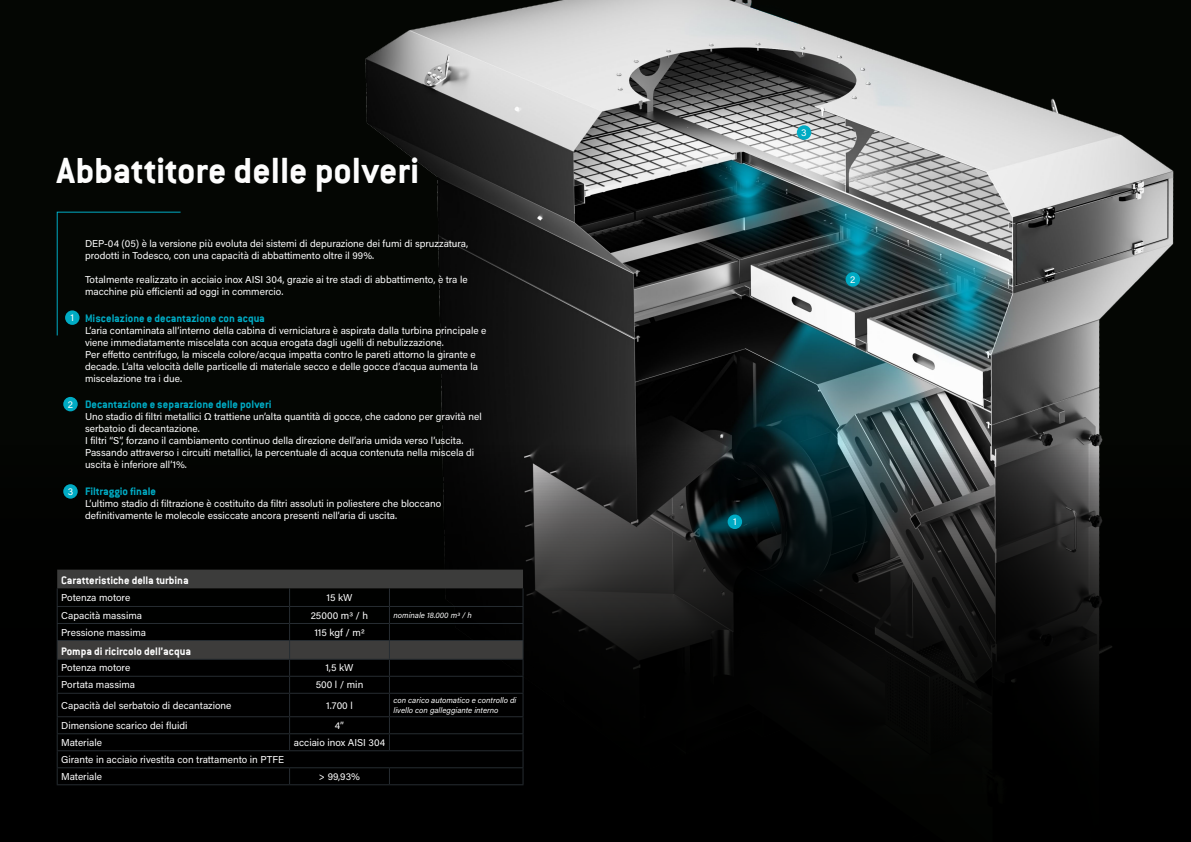
<style>
.page{position:relative;width:1191px;height:842px;background:#040603}
.page>*{position:absolute;margin:0;border:0;box-sizing:border-box;transform-origin:0 0}
.t1{font:40px "papermonsters 3";color:#fdfdfd}
.t2{font:12px "papermonsters 3";color:#00abc4}
.t3{font:12px "papermonsters 3";color:#fdfdfd}
.t4{font:10px/12px "Acumin Pro";color:#fdfdfd}
.t5{font:italic 8px/9.6px "Acumin Pro";color:#fdfdfd}
</style>
<div class="page">
<img style="left:365px;top:0;width:809px;height:437px">
<svg style="left:56px;top:437px;width:1056px;height:349px"></svg>
<svg style="left:56px;top:211px;width:125px;height:125px"></svg>
<svg style="left:57px;top:570px;width:466px;height:214px"></svg>
<hr style="left:57px;top:784px;width:232px;height:1px;background:#272d32">
<hr style="left:289px;top:784px;width:100px;height:1px;background:#272d32">
<hr style="left:389px;top:784px;width:134px;height:1px;background:#272d32">
<div style="left:65px;top:310px;width:15px;height:15px;background:#00abc4;border-radius:50%"></div>
<div style="left:63px;top:397px;width:15px;height:14px;background:#00abc4;border-radius:50%"></div>
<div style="left:63px;top:484px;width:15px;height:15px;background:#00abc4;border-radius:50%"></div>
<div style="left:727px;top:514px;width:15px;height:15px;background:#00abc4;border-radius:50%"></div>
<div style="left:845px;top:272px;width:15px;height:15px;background:#00abc4;border-radius:50%"></div>
<div style="left:797px;top:125px;width:14px;height:15px;background:#00abc4;border-radius:50%"></div>
<h1 class="t1" style="left:57px;top:147px;width:364px">Abbattitore delle polveri</h1>
<p class="t4" style="left:70px;top:311px;width:5px">1</p>
<p class="t4" style="left:68px;top:398px;width:7px">2</p>
<p class="t4" style="left:68px;top:485px;width:7px">3</p>
<p class="t4" style="left:85px;top:237px;width:384px">DEP-04 (05) è la versione più evoluta dei sistemi di depurazione dei fumi di spruzzatura, prodotti in Todesco, con una capacità di abbattimento oltre il 99%.</p>
<p class="t4" style="left:85px;top:273px;width:384px">Totalmente realizzato in acciaio inox AISI 304, grazie ai tre stadi di abbattimento, è tra le macchine più efficienti ad oggi in commercio.</p>
<p class="t2" style="left:85px;top:311px;width:181px">Miscelazione e decantazione con acqua</p>
<p class="t4" style="left:85px;top:324px;width:403px">L’aria contaminata all’interno della cabina di verniciatura è aspirata dalla turbina principale e viene immediatamente miscelata con acqua erogata dagli ugelli di nebulizzazione.<br>Per effetto centrifugo, la miscela colore/acqua impatta contro le pareti attorno la girante e decade. L’alta velocità delle particelle di materiale secco e delle gocce d’acqua aumenta la miscelazione tra i due.</p>
<p class="t2" style="left:85px;top:397px;width:188px">Decantazione e separazione delle polveri</p>
<p class="t4" style="left:85px;top:410px;width:398px">Uno stadio di filtri metallici Ω trattiene un’alta quantità di gocce, che cadono per gravità nel serbatoio di decantazione.<br>I filtri “S”, forzano il cambiamento continuo della direzione dell’aria umida verso l’uscita.<br>Passando attraverso i circuiti metallici, la percentuale di acqua contenuta nella miscela di uscita è inferiore all’1%.</p>
<p class="t2" style="left:85px;top:484px;width:72px">Filtraggio finale</p>
<p class="t4" style="left:85px;top:497px;width:358px">L’ultimo stadio di filtrazione è costituito da filtri assoluti in poliestere che bloccano definitivamente le molecole essiccate ancora presenti nell’aria di uscita.</p>
<p class="t3" style="left:61px;top:574px;width:129px">Caratteristiche della turbina</p>
<p class="t4" style="left:61px;top:591px;width:71px">Potenza motore</p>
<p class="t4" style="left:326px;top:591px;width:28px">15 kW</p>
<p class="t4" style="left:61px;top:609px;width:82px">Capacità massima</p>
<p class="t4" style="left:311px;top:609px;width:59px">25000 m3 / h</p>
<p class="t5" style="left:393px;top:610px;width:80px">nominale 18.000 m3 / h</p>
<p class="t4" style="left:61px;top:626px;width:86px">Pressione massima</p>
<p class="t4" style="left:314px;top:626px;width:52px">115 kgf / m2</p>
<p class="t3" style="left:61px;top:644px;width:131px">Pompa di ricircolo dell’acqua</p>
<p class="t4" style="left:61px;top:661px;width:71px">Potenza motore</p>
<p class="t4" style="left:325px;top:661px;width:29px">1,5 kW</p>
<p class="t4" style="left:61px;top:678px;width:75px">Portata massima</p>
<p class="t4" style="left:316px;top:678px;width:49px">500 l / min</p>
<p class="t4" style="left:61px;top:699px;width:172px">Capacità del serbatoio di decantazione</p>
<p class="t4" style="left:326px;top:699px;width:28px">1.700 l</p>
<p class="t5" style="left:393px;top:695px;width:124px">con carico automatico e controllo di livello con galleggiante interno</p>
<p class="t4" style="left:61px;top:719px;width:128px">Dimensione scarico dei fluidi</p>
<p class="t4" style="left:335px;top:719px;width:11px">4”</p>
<p class="t4" style="left:61px;top:736px;width:42px">Materiale</p>
<p class="t4" style="left:294px;top:736px;width:93px">acciaio inox AISI 304</p>
<p class="t4" style="left:61px;top:750px;width:224px;line-height:17px">Girante in acciaio rivestita con trattamento in PTFE<br>Materiale</p>
<p class="t4" style="left:319px;top:770px;width:43px">&gt; 99,93%</p>
<p class="t4" style="left:801px;top:126px;width:7px">3</p>
<p class="t4" style="left:850px;top:273px;width:7px">2</p>
<p class="t4" style="left:733px;top:515px;width:5px">1</p>
</div>
